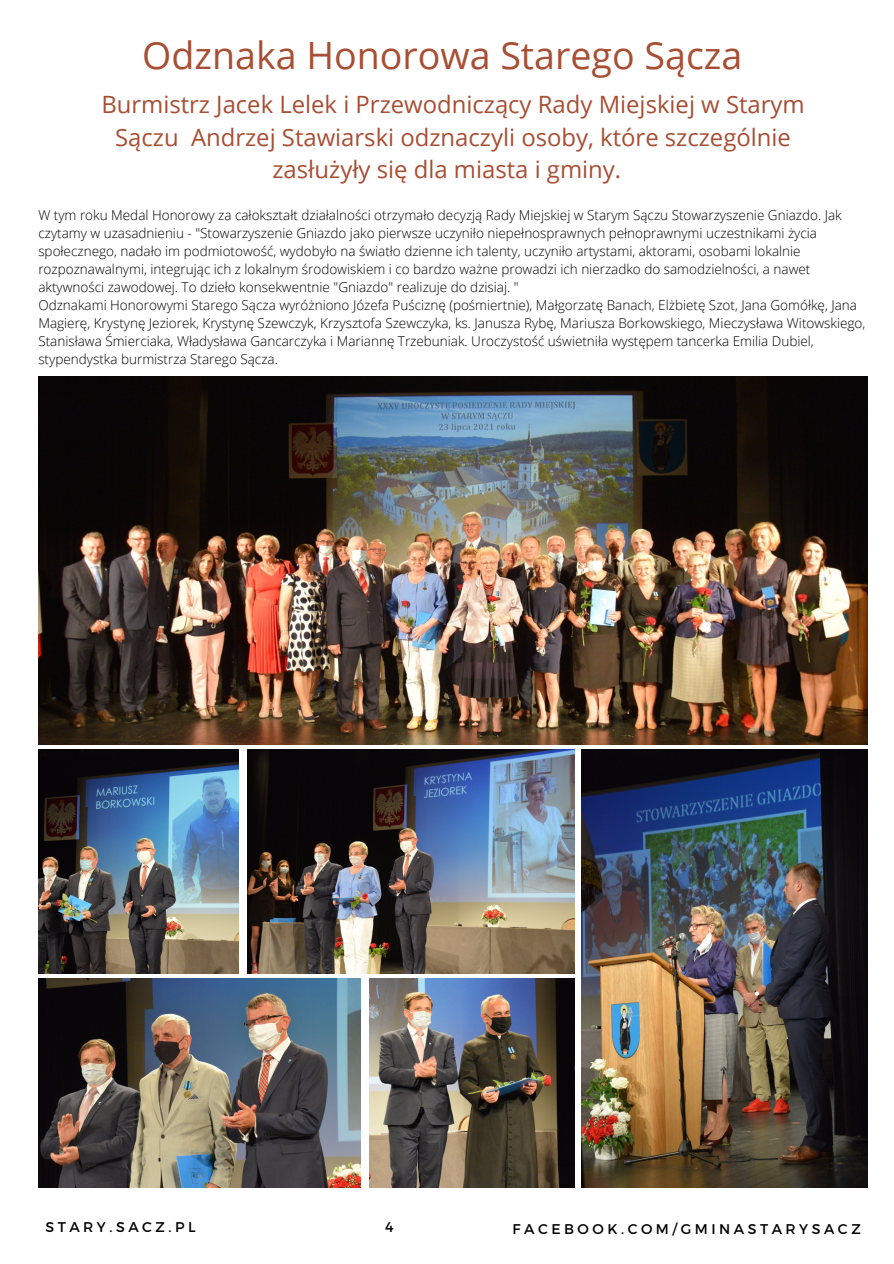
<style>
.page{position:relative;width:894px;height:1264px;background:#fff}
.page>*{position:absolute;margin:0;border:0;box-sizing:border-box;transform-origin:0 0}
.t1{font:37.5px "Open Sans";color:#a84e33}
.t2{font:23.85px/32.7px "Open Sans";color:#a84e33;text-align:center}
.t3{font:14.1px "Montserrat";letter-spacing:.25em;color:#000}
.t4{font:300 13.5px/18px "Open Sans";color:#000}
</style>
<div class="page">
<img style="left:38px;top:377px;width:829px;height:367px">
<img style="left:247px;top:749px;width:327px;height:225px">
<img style="left:581px;top:749px;width:286px;height:438px">
<img style="left:38px;top:749px;width:201px;height:224px">
<img style="left:38px;top:978px;width:322px;height:209px">
<img style="left:369px;top:978px;width:205px;height:209px">
<p class="t1" style="left:142px;top:29px;width:601px">Odznaka Honorowa Starego Sącza</p>
<p class="t2" style="left:101px;top:87px;width:704px">Burmistrz Jacek Lelek i Przewodniczący Rady Miejskiej w Starym<br>Sączu Andrzej Stawiarski odznaczyli osoby, które szczególnie zasłużyły się dla miasta i gminy.</p>
<p class="t4" style="left:38px;top:206px;width:804px">W tym roku Medal Honorowy za całokształt działalności otrzymało decyzją Rady Miejskiej w Starym Sączu Stowarzyszenie Gniazdo. Jak czytamy w uzasadnieniu - "Stowarzyszenie Gniazdo jako pierwsze uczyniło niepełnosprawnych pełnoprawnymi uczestnikami życia społecznego, nadało im podmiotowość, wydobyło na światło dzienne ich talenty, uczyniło artystami, aktorami, osobami lokalnie rozpoznawalnymi, integrując ich z lokalnym środowiskiem i co bardzo ważne prowadzi ich nierzadko do samodzielności, a nawet aktywności zawodowej. To dzieło konsekwentnie "Gniazdo" realizuje do dzisiaj. "</p>
<p class="t4" style="left:38px;top:296px;width:828px">Odznakami Honorowymi Starego Sącza wyróżniono Józefa Puściznę (pośmiertnie), Małgorzatę Banach, Elżbietę Szot, Jana Gomółkę, Jana Magierę, Krystynę Jeziorek, Krystynę Szewczyk, Krzysztofa Szewczyka, ks. Janusza Rybę, Mariusza Borkowskiego, Mieczysława Witowskiego, Stanisława Śmierciaka, Władysława Gancarczyka i Mariannę Trzebuniak. Uroczystość uświetniła występem tancerka Emilia Dubiel, stypendystka burmistrza Starego Sącza.</p>
<p class="t3" style="left:45px;top:1217px;width:152px">STARY.SACZ.PL</p>
<p class="t3" style="left:385px;top:1217px;width:10px">4</p>
<p class="t3" style="left:512px;top:1219px;width:349px">FACEBOOK.COM/GMINASTARYSACZ</p>
</div>
